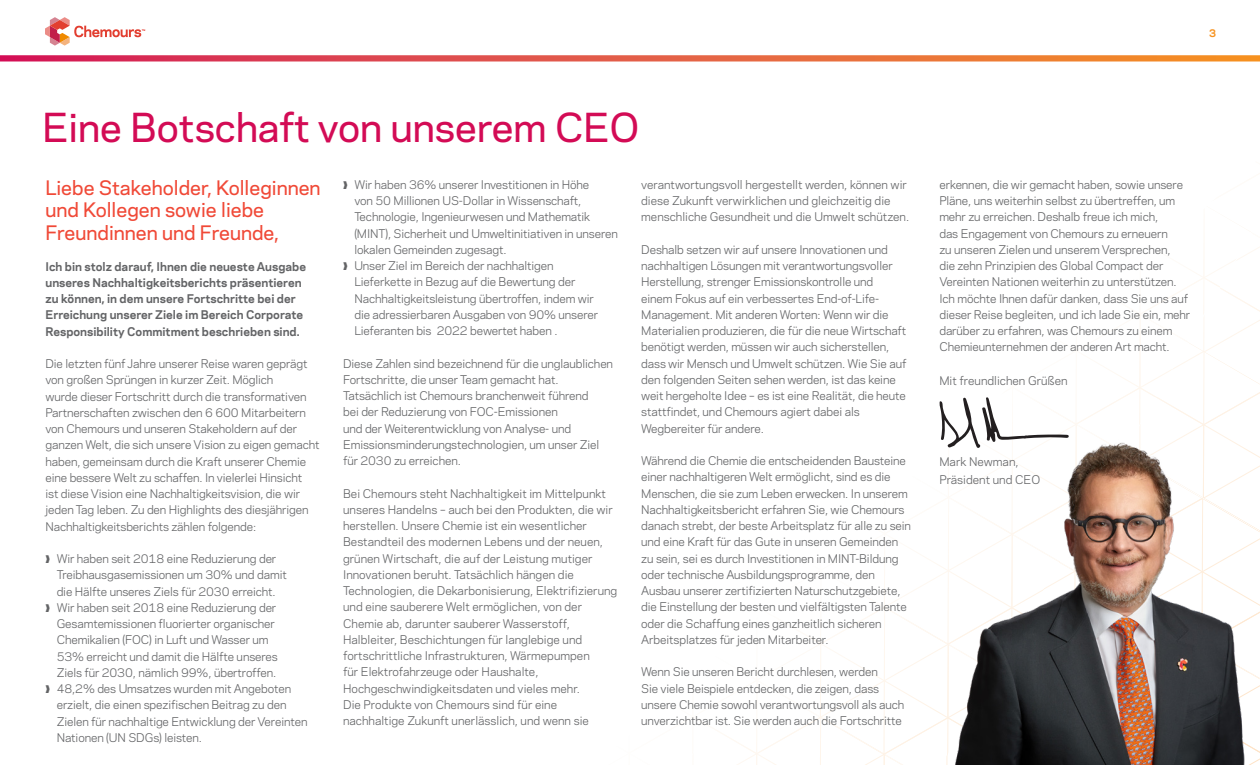
<style>
.page{position:relative;width:1260px;height:765px;background:#fff}
.page>*{position:absolute;margin:0;border:0;box-sizing:border-box;transform-origin:0 0}
.t1{font:500 37.5px "Chemours Sans";color:#d30b55}
.Intro_copy{font:500 18.75px/22.5px "Chemours Sans";color:#f04937}
.Body_copy{font:11.25px/16.2px "Chemours Sans";letter-spacing:-.01em;color:#636466}
.Body_copy-2{font:700 11.25px/16.2px "Chemours Sans";color:#636466}
.Body_text{font:11.25px/17.5px "Chemours Sans";color:#636466}
.t2{font:700 10px "Chemours Sans";color:#f7921e}
</style>
<div class="page">
<svg style="left:725px;top:247px;width:535px;height:518px"></svg>
<img style="left:947px;top:434px;width:313px;height:331px">
<svg style="left:939px;top:397px;width:130px;height:52px"></svg>
<svg style="left:45px;top:17px;width:100px;height:29px"></svg>
<svg style="left:0;top:55px;width:1260px;height:7px"></svg>
<p class="t2" style="left:1209px;top:25px;width:8px">3</p>
<h1 class="t1" style="left:42px;top:100px;width:599px">Eine Botschaft von unserem CEO</h1>
<p class="Body_copy" style="left:354px;top:176px;width:265px;text-indent:-11px">❱ Wir haben 36% unserer Investitionen in Höhe<br>von 50 Millionen US-Dollar in Wissenschaft, Technologie, Ingenieurwesen und Mathematik (MINT), Sicherheit und Umweltinitiativen in unseren lokalen Gemeinden zugesagt.</p>
<p class="Body_copy" style="left:354px;top:257px;width:245px;text-indent:-11px">❱ Unser Ziel im Bereich der nachhaltigen Lieferkette in Bezug auf die Bewertung der Nachhaltigkeitsleistung übertroffen, indem wir die adressierbaren Ausgaben von 90% unserer Lieferanten bis 2022 bewertet haben .</p>
<p class="Body_copy" style="left:343px;top:355px;width:271px">Diese Zahlen sind bezeichnend für die unglaublichen Fortschritte, die unser Team gemacht hat.<br>Tatsächlich ist Chemours branchenweit führend<br>bei der Reduzierung von FOC-Emissionen<br>und der Weiterentwicklung von Analyse- und Emissionsminderungstechnologien, um unser Ziel für 2030 zu erreichen.</p>
<p class="Body_copy" style="left:343px;top:485px;width:276px">Bei Chemours steht Nachhaltigkeit im Mittelpunkt unseres Handelns – auch bei den Produkten, die wir herstellen. Unsere Chemie ist ein wesentlicher Bestandteil des modernen Lebens und der neuen, grünen Wirtschaft, die auf der Leistung mutiger Innovationen beruht. Tatsächlich hängen die Technologien, die Dekarbonisierung, Elektrifizierung und eine sauberere Welt ermöglichen, von der Chemie ab, darunter sauberer Wasserstoff, Halbleiter, Beschichtungen für langlebige und fortschrittliche Infrastrukturen, Wärmepumpen<br>für Elektrofahrzeuge oder Haushalte,</p>
<p class="Body_copy" style="left:343px;top:680px;width:247px">Hochgeschwindigkeitsdaten und vieles mehr.<br>Die Produkte von Chemours sind für eine nachhaltige Zukunft unerlässlich, und wenn sie</p>
<p class="Intro_copy" style="left:45px;top:175px;width:277px">Liebe Stakeholder, Kolleginnen und Kollegen sowie liebe<br>Freundinnen und Freunde,</p>
<p class="Body_copy-2" style="left:45px;top:257px;width:262px">Ich bin stolz darauf, Ihnen die neueste Ausgabe unseres Nachhaltigkeitsberichts präsentieren zu können, in dem unsere Fortschritte bei der Erreichung unserer Ziele im Bereich Corporate Responsibility Commitment beschrieben sind.</p>
<p class="Body_copy" style="left:45px;top:355px;width:276px">Die letzten fünf Jahre unserer Reise waren geprägt von großen Sprüngen in kurzer Zeit. Möglich<br>wurde dieser Fortschritt durch die transformativen Partnerschaften zwischen den 6 600 Mitarbeitern von Chemours und unseren Stakeholdern auf der ganzen Welt, die sich unsere Vision zu eigen gemacht haben, gemeinsam durch die Kraft unserer Chemie eine bessere Welt zu schaffen. In vielerlei Hinsicht<br>ist diese Vision eine Nachhaltigkeitsvision, die wir jeden Tag leben. Zu den Highlights des diesjährigen Nachhaltigkeitsberichts zählen folgende:</p>
<p class="Body_copy" style="left:57px;top:550px;width:232px;text-indent:-11px">❱ Wir haben seit 2018 eine Reduzierung der<br>Treibhausgasemissionen um 30% und damit die Hälfte unseres Ziels für 2030 erreicht.</p>
<p class="Body_copy" style="left:57px;top:599px;width:223px;text-indent:-11px">❱ Wir haben seit 2018 eine Reduzierung der Gesamtemissionen fluorierter organischer Chemikalien (FOC) in Luft und Wasser um 53% erreicht und damit die Hälfte unseres Ziels für 2030, nämlich 99%, übertroffen.</p>
<p class="Body_copy" style="left:57px;top:680px;width:252px;text-indent:-11px">❱ 48,2% des Umsatzes wurden mit Angeboten erzielt, die einen spezifischen Beitrag zu den Zielen für nachhaltige Entwicklung der Vereinten Nationen (UN SDGs) leisten.</p>
<p class="Body_copy" style="left:641px;top:176px;width:269px">verantwortungsvoll hergestellt werden, können wir diese Zukunft verwirklichen und gleichzeitig die menschliche Gesundheit und die Umwelt schützen.</p>
<p class="Body_copy" style="left:641px;top:241px;width:267px">Deshalb setzen wir auf unsere Innovationen und nachhaltigen Lösungen mit verantwortungsvoller Herstellung, strenger Emissionskontrolle und einem Fokus auf ein verbessertes End-of-Life-Management. Mit anderen Worten: Wenn wir die Materialien produzieren, die für die neue Wirtschaft benötigt werden, müssen wir auch sicherstellen, dass wir Mensch und Umwelt schützen. Wie Sie auf den folgenden Seiten sehen werden, ist das keine weit hergeholte Idee – es ist eine Realität, die heute stattfindet, und Chemours agiert dabei als</p>
<p class="Body_copy" style="left:641px;top:420px;width:124px">Wegbereiter für andere.</p>
<p class="Body_copy" style="left:641px;top:452px;width:271px">Während die Chemie die entscheidenden Bausteine einer nachhaltigeren Welt ermöglicht, sind es die Menschen, die sie zum Leben erwecken. In unserem Nachhaltigkeitsbericht erfahren Sie, wie Chemours danach strebt, der beste Arbeitsplatz für alle zu sein und eine Kraft für das Gute in unseren Gemeinden zu sein, sei es durch Investitionen in MINT-Bildung oder technische Ausbildungsprogramme, den Ausbau unserer zertifizierten Naturschutzgebiete, die Einstellung der besten und vielfältigsten Talente oder die Schaffung eines ganzheitlich sicheren Arbeitsplatzes für jeden Mitarbeiter.</p>
<p class="Body_copy" style="left:641px;top:663px;width:265px">Wenn Sie unseren Bericht durchlesen, werden<br>Sie viele Beispiele entdecken, die zeigen, dass unsere Chemie sowohl verantwortungsvoll als auch unverzichtbar ist. Sie werden auch die Fortschritte</p>
<p class="Body_copy" style="left:939px;top:176px;width:253px">erkennen, die wir gemacht haben, sowie unsere Pläne, uns weiterhin selbst zu übertreffen, um mehr zu erreichen. Deshalb freue ich mich,<br>das Engagement von Chemours zu erneuern<br>zu unseren Zielen und unserem Versprechen,<br>die zehn Prinzipien des Global Compact der Vereinten Nationen weiterhin zu unterstützen.<br>Ich möchte Ihnen dafür danken, dass Sie uns auf dieser Reise begleiten, und ich lade Sie ein, mehr darüber zu erfahren, was Chemours zu einem Chemieunternehmen der anderen Art macht.</p>
<p class="Body_copy" style="left:939px;top:372px;width:130px">Mit freundlichen Grüßen</p>
<p class="Body_text" style="left:939px;top:453px;width:102px">Mark Newman,<br>Präsident und CEO</p>
</div>
